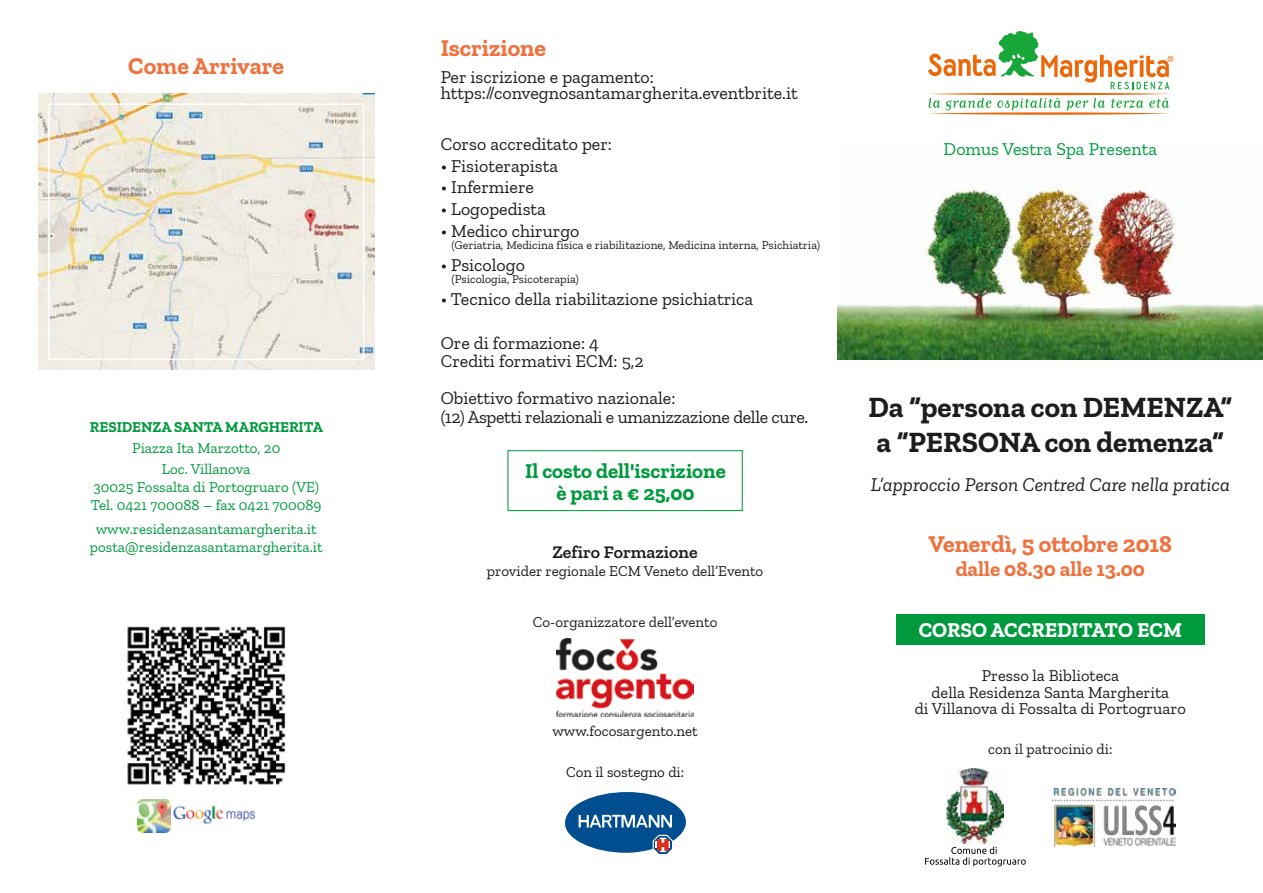
<style>
.page{position:relative;width:1263px;height:893px;background:#fff}
.page>*{position:absolute;margin:0;border:0;box-sizing:border-box;transform-origin:0 0}
.t1{font:700 29.25px/35.1px "Zilla Slab";color:#1d1d1b}
.t2{font:700 24px "Zilla Slab";color:#ee723e}
.t3{font:700 21px/22.2px "Zilla Slab";color:#009a3e;text-align:center}
.t4{font:700 21px "Zilla Slab";color:#ee723e}
.t5{font:700 21px "Zilla Slab";color:#fff}
.t6{font:italic 19.5px "Zilla Slab";color:#1d1d1b}
.t7{font:18px/15.6px "Zilla Slab";color:#1d1d1b}
.t8{font:18px/18.6px "Zilla Slab";letter-spacing:-.02em;color:#1d1d1b}
.t9{font:18px "Zilla Slab";color:#009a3e}
.t10{font:600 18px "Zilla Slab";color:#1d1d1b}
.t11{font:16.5px/16.5px "Zilla Slab";color:#1d1d1b;text-align:center}
.t12{font:15px/18px "Zilla Slab";color:#009a3e;text-align:center}
.t13{font:15px "Zilla Slab";color:#1d1d1b}
.t14{font:700 15px "Zilla Slab";color:#009a3e}
.t15{font:12px "Zilla Slab";color:#1d1d1b}
</style>
<div class="page">
<img style="left:838px;top:183px;width:425px;height:176px">
<img style="left:557px;top:639px;width:136px;height:77px">
<img style="left:38px;top:94px;width:336px;height:276px">
<img style="left:127px;top:626px;width:159px;height:159px">
<img style="left:137px;top:799px;width:33px;height:33px">
<img style="left:173px;top:805px;width:82px;height:20px">
<div style="left:896px;top:615px;width:309px;height:30px;background:#009a3e"></div>
<svg style="left:925px;top:846px;width:101px;height:20px"></svg>
<div style="left:507px;top:450px;width:236px;height:61px;border:1px solid #009a3e"></div>
<div style="left:48px;top:103px;width:316px;height:257px;border:2px solid #fff"></div>
<svg style="left:928px;top:31px;width:245px;height:84px"></svg>
<svg style="left:565px;top:792px;width:121px;height:62px"></svg>
<img style="left:1052px;top:789px;width:124px;height:58px">
<img style="left:947px;top:769px;width:57px;height:74px">
<h2 class="t2" style="left:128px;top:52px;width:157px">Come Arrivare</h2>
<p class="t14" style="left:90px;top:419px;width:235px">RESIDENZA SANTA MARGHERITA</p>
<p class="t12" style="left:132px;top:438px;width:150px;line-height:21px">Piazza Ita Marzotto, 20<br>Loc. Villanova</p>
<p class="t12" style="left:91px;top:478px;width:232px;text-align:left">30025 Fossalta di Portogruaro (VE)<br>Tel. 0421 700088 – fax 0421 700089</p>
<p class="t12" style="left:90px;top:520px;width:234px">www.residenzasantamargherita.it posta@residenzasantamargherita.it</p>
<h2 class="t2" style="left:441px;top:34px;width:107px">Iscrizione</h2>
<p class="t7" style="left:441px;top:70px;width:358px">Per iscrizione e pagamento: https://convegnosantamargherita.eventbrite.it</p>
<p class="t7" style="left:441px;top:137px;width:173px">Corso accreditato per:</p>
<p class="t7" style="left:441px;top:158px;width:119px">• Fisioterapista</p>
<p class="t7" style="left:441px;top:180px;width:95px">• Infermiere</p>
<p class="t7" style="left:441px;top:201px;width:107px">• Logopedista</p>
<p class="t7" style="left:441px;top:223px;width:140px">• Medico chirurgo</p>
<p class="t15" style="left:452px;top:239px;width:370px">(Geriatria, Medicina fisica e riabilitazione, Medicina interna, Psichiatria)</p>
<p class="t7" style="left:441px;top:257px;width:86px">• Psicologo</p>
<p class="t15" style="left:452px;top:273px;width:129px">(Psicologia, Psicoterapia)</p>
<p class="t7" style="left:441px;top:291px;width:314px">• Tecnico della riabilitazione psichiatrica</p>
<p class="t7" style="left:441px;top:333px;width:205px;line-height:18.6px">Ore di formazione: 4<br>Crediti formativi ECM: 5,2</p>
<p class="t8" style="left:441px;top:389px;width:369px">Obiettivo formativo nazionale:<br>(12) Aspetti relazionali e umanizzazione delle cure.</p>
<p class="t3" style="left:525px;top:459px;width:202px">Il costo dell'iscrizione è pari a € 25,00</p>
<p class="t10" style="left:552px;top:542px;width:147px">Zefiro Formazione</p>
<p class="t13" style="left:487px;top:563px;width:278px">provider regionale ECM Veneto dell’Evento</p>
<p class="t13" style="left:533px;top:613px;width:186px">Co-organizzatore dell’evento</p>
<p class="t13" style="left:552px;top:722px;width:147px">www.focosargento.net</p>
<p class="t13" style="left:566px;top:764px;width:120px">Con il sostegno di:</p>
<p class="t9" style="left:944px;top:139px;width:215px">Domus Vestra Spa Presenta</p>
<h1 class="t1" style="left:868px;top:390px;width:365px">Da “persona con DEMENZA” a “PERSONA con demenza”</h1>
<p class="t6" style="left:871px;top:473px;width:361px">L’approccio Person Centred Care nella pratica</p>
<h2 class="t2" style="left:928px;top:531px;width:245px">Venerdì, 5 ottobre 2018</h2>
<p class="t4" style="left:956px;top:557px;width:191px">dalle 08.30 alle 13.00</p>
<p class="t5" style="left:919px;top:618px;width:265px">CORSO ACCREDITATO ECM</p>
<p class="t11" style="left:915px;top:667px;width:272px">Presso la Biblioteca<br>della Residenza Santa Margherita<br>di Villanova di Fossalta di Portogruaro</p>
<p class="t13" style="left:988px;top:741px;width:126px">con il patrocinio di:</p>
</div>
